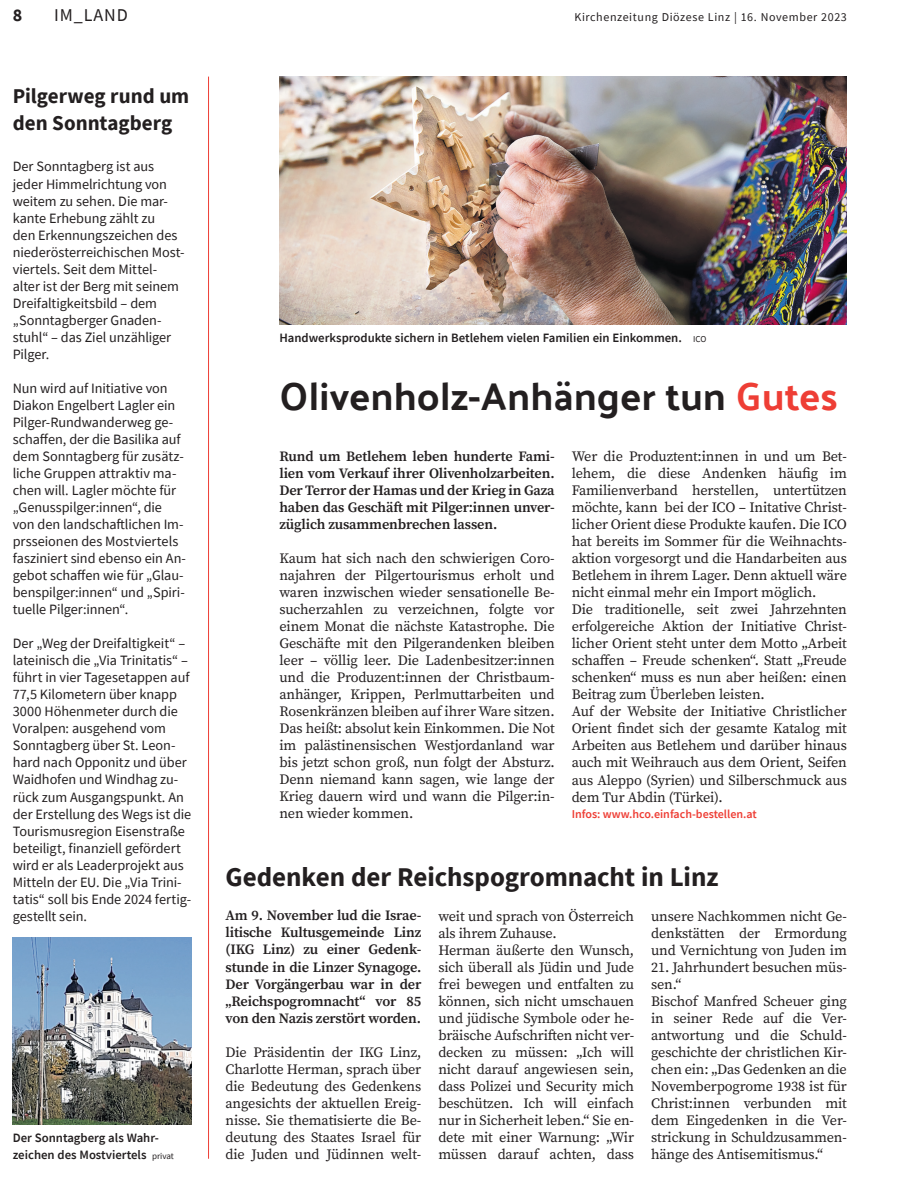
<style>
.page{position:relative;width:898px;height:1183px;background:#fff}
.page>*{position:absolute;margin:0;border:0;box-sizing:border-box;transform-origin:0 0}
.t1{font:700 39px "Palanquin";letter-spacing:.01em;color:#231f20}
.t2{font:700 27px "Source Sans Pro";letter-spacing:-.005em;color:#231f20}
.t3{font:700 21px/27px "Source Sans Pro";color:#231f20}
.t4{font:18px "Source Sans Pro";letter-spacing:.05em;color:#231f20}
.t5{font:700 18px "Source Sans Pro";color:#231f20}
.t6{font:14.25px/17px "Source Serif Pro";letter-spacing:-.01em;color:#231f20;text-align:justify}
.t7{font:14.25px/17px "Source Sans Pro";letter-spacing:-.005em;color:#231f20}
.t8{font:600 14.25px/17px "Source Serif Pro";letter-spacing:-.01em;color:#231f20;text-align:justify}
.t9{font:600 12.75px/17px "Source Sans Pro";color:#231f20}
.t10{font:12px "Source Sans Pro";letter-spacing:.05em;color:#231f20}
.t11{font:600 12px "Source Sans Pro";color:#ee3e35}
.s1{font-weight:400;font-size:9px}
.s2{color:#ee3e35}
</style>
<div class="page">
<hr style="left:208px;top:77px;width:1px;height:1081px;background:#ee3e35">
<img style="left:279px;top:77px;width:567px;height:247px">
<img style="left:13px;top:937px;width:178px;height:187px">
<p class="t5" style="left:13px;top:3px;width:11px">8</p>
<p class="t4" style="left:54px;top:4px;width:75px">IM_LAND</p>
<p class="t10" style="left:574px;top:10px;width:274px">Kirchenzeitung Diözese Linz | 16. November 2023</p>
<h3 class="t3" style="left:13px;top:83px;width:178px">Pilgerweg rund um den Sonntagberg</h3>
<p class="t7" style="left:13px;top:158px;width:173px">Der Sonntagberg ist aus jeder Himmelrichtung von weitem zu sehen. Die mar&shy;kante Erhebung zählt zu<br>den Erkennungszeichen des niederösterreichischen Most&shy;viertels. Seit dem Mittel&shy;alter ist der Berg mit seinem<br>Dreifaltigkeitsbild – dem „Sonntagberger Gnaden&shy;stuhl“ – das Ziel unzähliger<br>Pilger.</p>
<p class="t7" style="left:13px;top:379px;width:175px">Nun wird auf Initiative von<br>Diakon Engelbert Lagler ein<br>Pilger-Rundwanderweg ge&shy;schaffen, der die Basilika auf dem Sonntagberg für zusätz&shy;liche Gruppen attraktiv ma&shy;chen will. Lagler möchte für „Genusspilger:innen“, die von den landschaftlichen Im&shy;prsseionen des Mostviertels fasziniert sind ebenso ein An&shy;gebot schaffen wie für „Glau&shy;benspilger:innen“ und „Spiri&shy;tuelle Pilger:innen“.</p>
<p class="t7" style="left:13px;top:634px;width:180px">Der „Weg der Dreifaltigkeit“ – lateinisch die „Via Trinitatis“ – führt in vier Tagesetappen auf<br>77,5 Kilometern über knapp<br>3000 Höhenmeter durch die<br>Voralpen: ausgehend vom<br>Sonntagberg über St. Leon&shy;hard nach Opponitz und über<br>Waidhofen und Windhag zu&shy;rück zum Ausgangspunkt. An der Erstellung des Wegs ist die<br>Tourismusregion Eisenstraße beteiligt, finanziell gefördert wird er als Leaderprojekt aus<br>Mitteln der EU. Die „Via Trini&shy;tatis“ soll bis Ende 2024 fertig&shy;gestellt sein.</p>
<p class="t9" style="left:13px;top:1128px;width:163px">Der Sonntagberg als Wahr&shy;zeichen des Mostviertels <span class="s1">privat</span></p>
<p class="t9" style="left:279px;top:329px;width:428px">Handwerksprodukte sichern in Betlehem vielen Familien ein Einkommen. <span class="s1">ICO</span></p>
<h1 class="t1" style="left:279px;top:373px;width:559px">Olivenholz-Anhänger tun <span class="s2">Gutes</span></h1>
<p class="t8" style="left:279px;top:447px;width:276px">Rund um Betlehem leben hunderte Fami&shy;lien vom Verkauf ihrer Olivenholzarbeiten.<br>Der Terror der Hamas und der Krieg in Gaza haben das Geschäft mit Pilger:innen unver&shy;züglich zusammenbrechen lassen.</p>
<p class="t6" style="left:279px;top:549px;width:276px">Kaum hat sich nach den schwierigen Coro&shy;najahren der Pilgertourismus erholt und waren inzwischen wieder sensationelle Be&shy;sucherzahlen zu verzeichnen, folgte vor einem Monat die nächste Katastrophe. Die Geschäfte mit den Pilgerandenken bleiben leer – völlig leer. Die Ladenbesitzer:innen und die Produzent:innen der Christbaum&shy;anhänger, Krippen, Perlmuttarbeiten und Rosenkränzen bleiben auf ihrer Ware sitzen.<br>Das heißt: absolut kein Einkommen. Die Not im palästinensischen Westjordanland war bis jetzt schon groß, nun folgt der Absturz.<br>Denn niemand kann sagen, wie lange der Krieg dauern wird und wann die Pilger:in&shy;nen wieder kommen.</p>
<p class="t6" style="left:571px;top:447px;width:276px;text-align:left">Wer die Produztent:innen in und um Bet&shy;lehem, die diese Andenken häufig im Familienverband herstellen, untertützen möchte, kann bei der ICO – Initative Christ&shy;licher Orient diese Produkte kaufen. Die ICO hat bereits im Sommer für die Weihnachts&shy;aktion vorgesorgt und die Handarbeiten aus Betlehem in ihrem Lager. Denn aktuell wäre nicht einmal mehr ein Import möglich.<br>Die traditionelle, seit zwei Jahrzehnten erfolgereiche Aktion der Initiative Christ&shy;licher Orient steht unter dem Motto „Arbeit schaffen – Freude schenken“. Statt „Freude schenken“ muss es nun aber heißen: einen Beitrag zum Überleben leisten.<br>Auf der Website der Initiative Christlicher Orient findet sich der gesamte Katalog mit Arbeiten aus Betlehem und darüber hinaus auch mit Weihrauch aus dem Orient, Seifen aus Aleppo (Syrien) und Silberschmuck aus dem Tur Abdin (Türkei).</p>
<p class="t11" style="left:571px;top:806px;width:187px">Infos: www.hco.einfach-bestellen.at</p>
<h2 class="t2" style="left:225px;top:858px;width:494px">Gedenken der Reichspogromnacht in Linz</h2>
<p class="t8" style="left:225px;top:906px;width:197px">Am 9. November lud die Israe&shy;litische Kultusgemeinde Linz (IKG Linz) zu einer Gedenk&shy;stunde in die Linzer Synagoge.<br>Der Vorgängerbau war in der „Reichspogromnacht“ vor 85 von den Nazis zerstört worden.</p>
<p class="t6" style="left:225px;top:1043px;width:197px">Die Präsidentin der IKG Linz, Charlotte Herman, sprach über die Bedeutung des Gedenkens angesichts der aktuellen Ereig&shy;nisse. Sie thematisierte die Be&shy;deutung des Staates Israel für die Juden und Jüdinnen welt-</p>
<p class="t6" style="left:438px;top:907px;width:197px;text-align:left">weit und sprach von Österreich als ihrem Zuhause.<br>Herman äußerte den Wunsch, sich überall als Jüdin und Jude frei bewegen und entfalten zu können, sich nicht umschauen und jüdische Symbole oder he&shy;bräische Aufschriften nicht ver&shy;decken zu müssen: „Ich will nicht darauf angewiesen sein, dass Polizei und Security mich beschützen. Ich will einfach nur in Sicherheit leben.“ Sie en&shy;dete mit einer Warnung: „Wir müssen darauf achten, dass</p>
<p class="t6" style="left:651px;top:907px;width:197px">unsere Nachkommen nicht Ge&shy;denkstätten der Ermordung und Vernichtung von Juden im</p>
<p class="t6" style="left:651px;top:958px;width:197px;text-align:left">21. Jahrhundert besuchen müs&shy;sen.“<br>Bischof Manfred Scheuer ging in seiner Rede auf die Ver&shy;antwortung und die Schuld&shy;geschichte der christlichen Kir&shy;chen ein: „Das Gedenken an die<br>Novemberpogrome 1938 ist für<br>Christ:innen verbunden mit dem Eingedenken in die Ver&shy;strickung in Schuldzusammen&shy;hänge des Antisemitismus.“</p>
</div>
